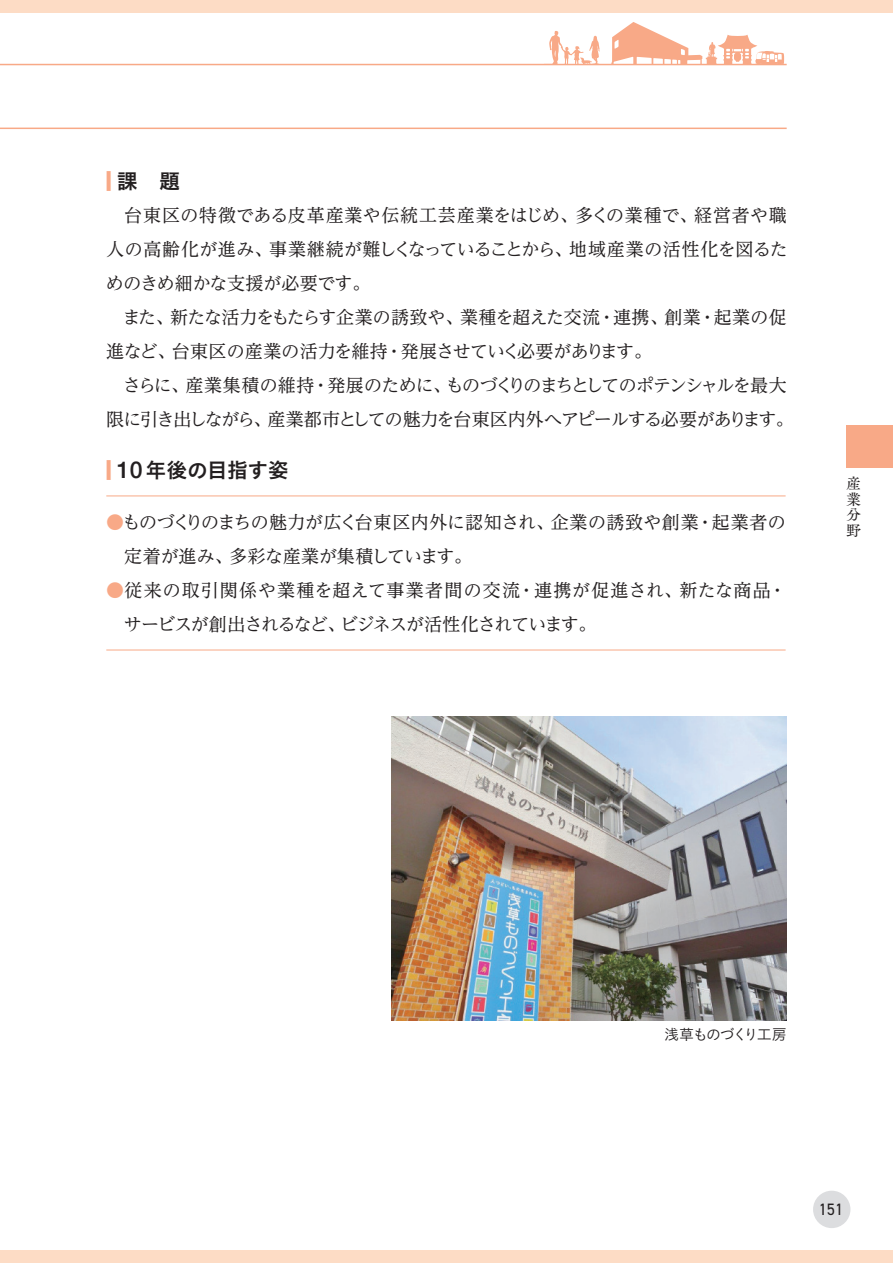
<style>
.page{position:relative;width:893px;height:1263px;background:#fff}
.page>*{position:absolute;margin:0;border:0;box-sizing:border-box;transform-origin:0 0}
.t1{font:21px "Koburina Go Std N W6";letter-spacing:-.03em;color:#231f20}
.t2{font:18px/34px "UD Reimin Pr 6 N";letter-spacing:-.025em;color:#231f20;text-align:justify}
.t3{font:18px/34px "UD Reimin Pr 6 N";letter-spacing:-.06em;color:#231f20;text-align:center}
.t4{font:18px/34px "UD Reimin Pr 6 N";letter-spacing:.01em;color:#231f20}
.t5{font:18px/34px "UD Reimin Pr 6 N";letter-spacing:-.005em;color:#231f20}
.t6{font:16.5px "DIN2014";color:#231f20}
.t7{font:15px "Koburina Go Std N W3";letter-spacing:-.1em;color:#231f20}
.t8{font:15px/15.3px "Tsuku A Old Min Pr 6 M";color:#231f20;text-align:justify}
.s1{font-size:26.25px;color:#f8a987}
.s2{font-family:"Helvetica Neue";font-weight:500;font-size:23.1px}
.s3{font-family:"Koburina Go Std N W6";color:#f8a987}
</style>
<div class="page">
<hr style="left:0;top:128px;width:787px;height:1px;background:#f8a987">
<hr style="left:0;top:64px;width:787px;height:1px;background:#f8a987">
<div style="left:813px;top:1191px;width:37px;height:37px;background:#dcdddf;border-radius:50%"></div>
<svg style="left:544px;top:22px;width:243px;height:42px"></svg>
<div style="left:0;top:0;width:893px;height:13px;background:#fddcc5"></div>
<div style="left:0;top:1250px;width:893px;height:13px;background:#fddcc5"></div>
<div style="left:846px;top:425px;width:47px;height:43px;background:#f8a987"></div>
<hr style="left:106px;top:495px;width:680px;height:1px;background:#f8a987">
<hr style="left:106px;top:650px;width:680px;height:1px;background:#f8a987">
<img style="left:392px;top:716px;width:395px;height:304px">
<p class="t1" style="left:106px;top:164px;width:75px"><span class="s1">■　</span>課　題</p>
<p class="t2" style="left:106px;top:198px;width:683px;text-indent:18px">台東区の特徴である皮革産業や伝統工芸産業をはじめ、多くの業種で、経営者や職人の高齢化が進み、事業継続が難しくなっていることから、地域産業の活性化を図るためのきめ細かな支援が必要です。</p>
<p class="t2" style="left:106px;top:300px;width:682px;text-indent:16px">また、新たな活力をもたらす企業の誘致や、業種を超えた交流・連携、創業・起業の促進など、台東区の産業の活力を維持・発展させていく必要があります。</p>
<p class="t3" style="left:106px;top:368px;width:689px">さらに、産業集積の維持・発展のために、ものづくりのまちとしてのポテンシャルを最大<br>限に引き出しながら、産業都市としての魅力を台東区内外へアピールする必要があります。</p>
<p class="t1" style="left:106px;top:454px;width:184px"><span class="s1">■　</span><span class="s2">10</span>年後の目指す姿</p>
<p class="t5" style="left:124px;top:504px;width:663px;text-indent:-18px"><span class="s3">●</span>ものづくりのまちの魅力が広く台東区内外に認知され、企業の誘致や創業・起業者の定着が進み、多彩な産業が集積しています。</p>
<p class="t4" style="left:124px;top:572px;width:664px;text-indent:-18px"><span class="s3">●</span>従来の取引関係や業種を超えて事業者間の交流・連携が促進され、新たな商品・サービスが創出されるなど、ビジネスが活性化されています。</p>
<p class="t8" style="left:846px;top:476px;width:16px">産業分野</p>
<p class="t7" style="left:664px;top:1023px;width:124px">浅草ものづくり工房</p>
<p class="t6" style="left:819px;top:1199px;width:26px">151</p>
</div>
